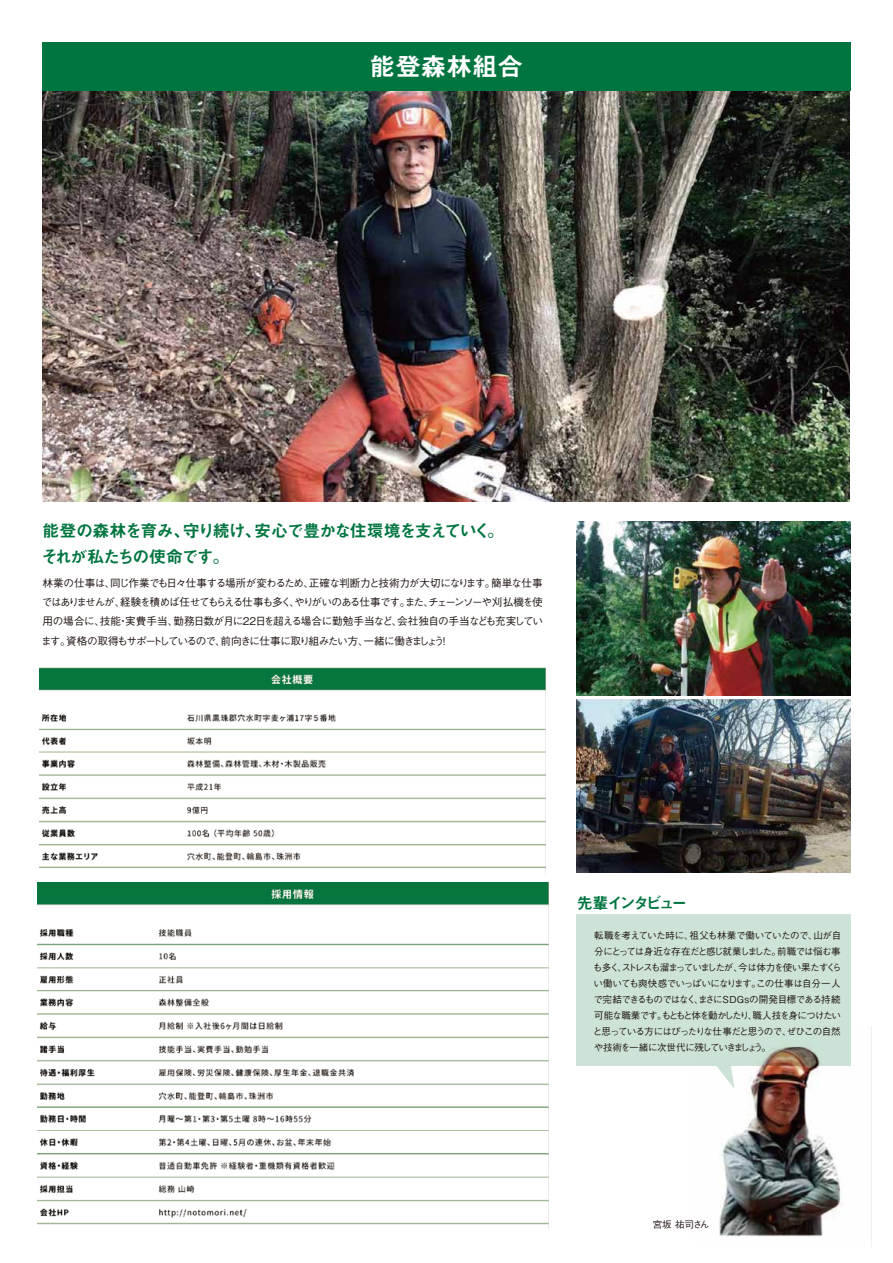
<style>
.page{position:relative;width:893px;height:1263px;background:#fff}
.page>*{position:absolute;margin:0;border:0;box-sizing:border-box;transform-origin:0 0}
.t1{font:25.5px "Midashi Go Pro MB31";color:#fff}
.t2{font:16.95px/26.5px "Midashi Go Pro MB31";letter-spacing:-.08em;color:#00753f}
.t3{font:15.9px "Midashi Go Pro MB31";letter-spacing:-.18em;color:#00753f}
.t4{font:500 10.65px/19.2px "Gothic BBB Pro";letter-spacing:-.125em;color:#221815;text-align:justify}
.t5{font:500 9.6px/15.9px "Gothic BBB Pro";letter-spacing:-.085em;color:#221815}
</style>
<div class="page">
<div style="left:42px;top:43px;width:809px;height:48px;background:#00753f"></div>
<img style="left:37px;top:882px;width:512px;height:346px">
<img style="left:39px;top:667px;width:507px;height:208px">
<img style="left:43px;top:91px;width:807px;height:410px">
<div style="left:576px;top:914px;width:274px;height:151px;background:#cde3d7"></div>
<img style="left:576px;top:522px;width:274px;height:173px">
<img style="left:576px;top:699px;width:274px;height:174px">
<img style="left:695px;top:1027px;width:156px;height:210px">
<h1 class="t1" style="left:370px;top:46px;width:155px">能登森林組合</h1>
<h2 class="t2" style="left:41px;top:515px;width:465px">能登の森林を育み、守り続け、安心で豊かな住環境を支えていく。それが私たちの使命です。</h2>
<p class="t4" style="left:41px;top:572px;width:503px">林業の仕事は、同じ作業でも日々仕事する場所が変わるため、正確な判断力と技術力が大切になります。簡単な仕事ではありませんが、経験を積めば任せてもらえる仕事も多く、やりがいのある仕事です。また、チェーンソーや刈払機を使用の場合に、技能・実費手当、勤務日数が月に22日を超える場合に勤勉手当など、会社独自の手当なども充実しています。資格の取得もサポートしているので、前向きに仕事に取り組みたい方、一緒に働きましょう！</p>
<h3 class="t3" style="left:577px;top:890px;width:112px">先輩インタビュー</h3>
<p class="t5" style="left:593px;top:926px;width:251px">転職を考えていた時に、祖父も林業で働いていたので、山が自分にとっては身近な存在だと感じ就業しました。前職では悩む事も多く、ストレスも溜まっていましたが、今は体力を使い果たすくらい働いても爽快感でいっぱいになります。この仕事は自分一人で完結できるものではなく、まさにSDGsの開発目標である持続可能な職業です。もともと体を動かしたり、職人技を身につけたいと思っている方にはぴったりな仕事だと思うので、ぜひこの自然や技術を一緒に次世代に残していきましょう。</p>
<p class="t5" style="left:653px;top:1215px;width:58px">宮坂 祐司さん</p>
</div>
